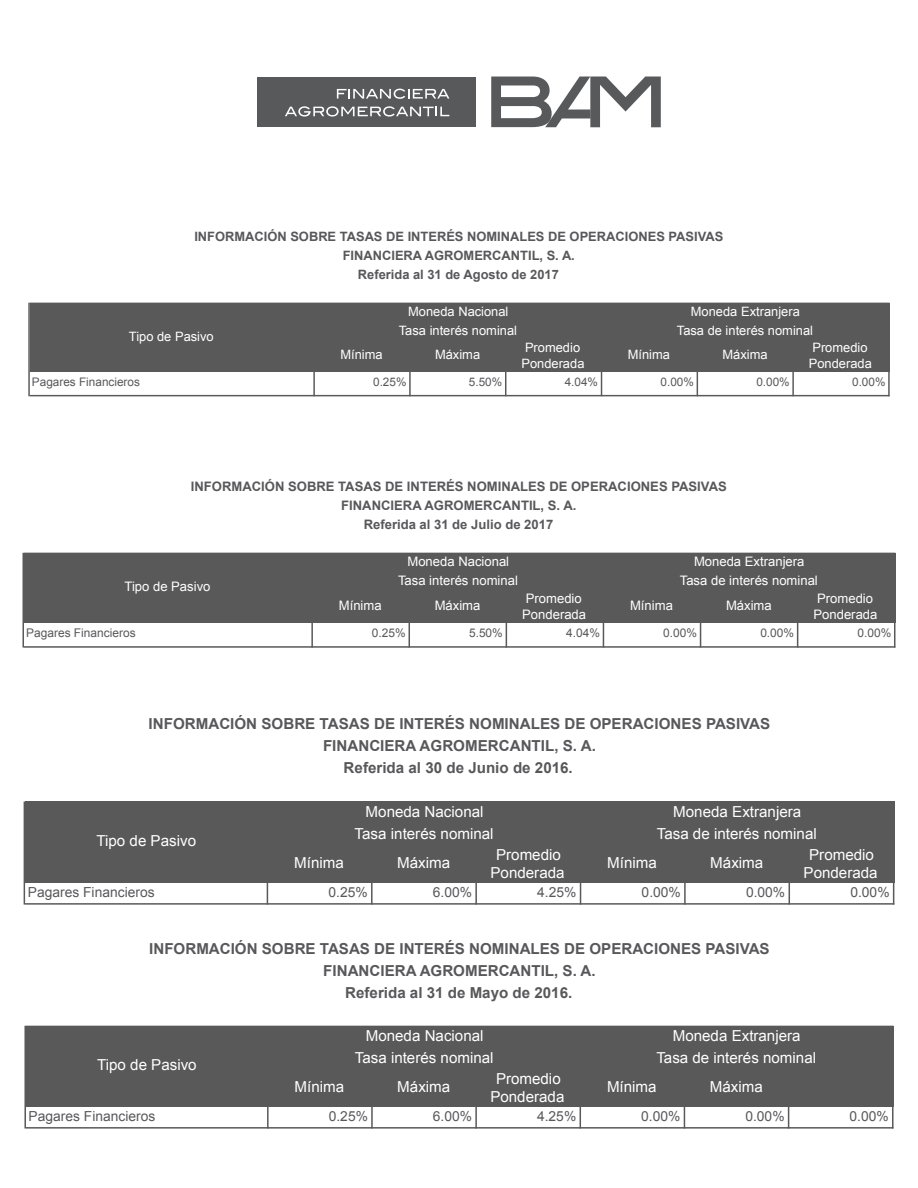
<style>
.page{position:relative;width:918px;height:1188px;background:#fff}
.page>*{position:absolute;margin:0;border:0;box-sizing:border-box;transform-origin:0 0}
.t1{font:15.15px/17.9px "Arial";color:#fff;text-align:center}
.t2{font:700 15.15px/21.9px "Arial";color:#58585b;text-align:center}
.t3{font:14.85px "Arial";color:#fff}
.t4{font:13.8px "Arial";color:#58585b}
.t5{font:13.05px/15.5px "Arial";color:#fff}
.t6{font:700 13.05px/18.9px "Arial";color:#58585b;text-align:center}
.t7{font:12.9px/15.1px "Arial";color:#fff}
.t8{font:700 12.9px/18.8px "Arial";color:#58585b;text-align:center}
.t9{font:12px "Arial";color:#58585b}
.t10{font:11.85px "Arial";color:#58585b}
</style>
<div class="page">
<div style="left:25px;top:802px;width:869px;height:81px;background:#595959"></div>
<hr style="left:24px;top:802px;width:1px;height:103px;background:#595959">
<hr style="left:267px;top:803px;width:1px;height:102px;background:#595959">
<hr style="left:580px;top:803px;width:1px;height:102px;background:#595959">
<hr style="left:893px;top:803px;width:1px;height:102px;background:#595959">
<hr style="left:371px;top:847px;width:2px;height:58px;background:#595959">
<hr style="left:475px;top:847px;width:2px;height:58px;background:#595959">
<hr style="left:684px;top:847px;width:2px;height:58px;background:#595959">
<hr style="left:789px;top:847px;width:1px;height:58px;background:#595959">
<hr style="left:25px;top:903px;width:869px;height:2px;background:#595959">
<div style="left:24px;top:553px;width:871px;height:70px;background:#595959"></div>
<hr style="left:23px;top:553px;width:1px;height:95px;background:#595959">
<hr style="left:311px;top:554px;width:2px;height:94px;background:#595959">
<hr style="left:603px;top:554px;width:1px;height:94px;background:#595959">
<hr style="left:894px;top:554px;width:1px;height:94px;background:#595959">
<hr style="left:409px;top:592px;width:1px;height:56px;background:#595959">
<hr style="left:506px;top:592px;width:1px;height:56px;background:#595959">
<hr style="left:700px;top:592px;width:1px;height:56px;background:#595959">
<hr style="left:797px;top:592px;width:1px;height:56px;background:#595959">
<hr style="left:24px;top:646px;width:871px;height:2px;background:#595959">
<div style="left:30px;top:303px;width:860px;height:69px;background:#595959"></div>
<hr style="left:28px;top:303px;width:2px;height:93px;background:#595959">
<hr style="left:313px;top:304px;width:2px;height:92px;background:#595959">
<hr style="left:601px;top:304px;width:1px;height:92px;background:#595959">
<hr style="left:888px;top:304px;width:2px;height:92px;background:#595959">
<hr style="left:409px;top:341px;width:2px;height:55px;background:#595959">
<hr style="left:505px;top:341px;width:1px;height:55px;background:#595959">
<hr style="left:697px;top:341px;width:1px;height:55px;background:#595959">
<hr style="left:792px;top:341px;width:2px;height:55px;background:#595959">
<hr style="left:30px;top:395px;width:860px;height:1px;background:#595959">
<div style="left:257px;top:77px;width:218px;height:50px;background:#58595b"></div>
<svg style="left:491px;top:77px;width:170px;height:50px"></svg>
<svg style="left:337px;top:89px;width:112px;height:10px"></svg>
<svg style="left:285px;top:106px;width:164px;height:11px"></svg>
<div style="left:26px;top:1026px;width:867px;height:81px;background:#595959"></div>
<hr style="left:25px;top:1026px;width:1px;height:103px;background:#595959">
<hr style="left:267px;top:1027px;width:2px;height:102px;background:#595959">
<hr style="left:580px;top:1027px;width:1px;height:102px;background:#595959">
<hr style="left:892px;top:1027px;width:1px;height:102px;background:#595959">
<hr style="left:371px;top:1071px;width:2px;height:58px;background:#595959">
<hr style="left:475px;top:1071px;width:2px;height:58px;background:#595959">
<hr style="left:684px;top:1071px;width:1px;height:58px;background:#595959">
<hr style="left:788px;top:1071px;width:1px;height:58px;background:#595959">
<hr style="left:26px;top:1127px;width:867px;height:2px;background:#595959">
<p class="t8" style="left:194px;top:228px;width:530px">INFORMACIÓN SOBRE TASAS DE INTERÉS NOMINALES DE OPERACIONES PASIVAS<br>FINANCIERA AGROMERCANTIL, S. A.<br>Referida al 31 de Agosto de 2017</p>
<p class="t7" style="left:129px;top:329px;width:86px">Tipo de Pasivo</p>
<p class="t7" style="left:408px;top:304px;width:102px">Moneda Nacional</p>
<p class="t7" style="left:691px;top:304px;width:110px">Moneda Extranjera</p>
<p class="t7" style="left:399px;top:323px;width:120px">Tasa interés nominal</p>
<p class="t7" style="left:677px;top:323px;width:138px">Tasa de interés nominal</p>
<p class="t7" style="left:340px;top:347px;width:44px">Mínima</p>
<p class="t7" style="left:435px;top:347px;width:47px">Máxima</p>
<p class="t7" style="left:521px;top:340px;width:65px">Promedio<br>Ponderada</p>
<p class="t7" style="left:628px;top:347px;width:44px">Mínima</p>
<p class="t7" style="left:722px;top:347px;width:47px">Máxima</p>
<p class="t7" style="left:809px;top:340px;width:65px">Promedio<br>Ponderada</p>
<p class="t3" style="left:802px;top:346px;width:65px">Promedio</p>
<p class="t10" style="left:32px;top:374px;width:109px">Pagares Financieros</p>
<p class="t10" style="left:373px;top:374px;width:35px">0.25%</p>
<p class="t10" style="left:469px;top:374px;width:35px">5.50%</p>
<p class="t10" style="left:565px;top:374px;width:35px">4.04%</p>
<p class="t10" style="left:661px;top:374px;width:35px">0.00%</p>
<p class="t10" style="left:756px;top:374px;width:35px">0.00%</p>
<p class="t10" style="left:852px;top:374px;width:35px">0.00%</p>
<p class="t6" style="left:191px;top:477px;width:538px">INFORMACIÓN SOBRE TASAS DE INTERÉS NOMINALES DE OPERACIONES PASIVAS<br>FINANCIERA AGROMERCANTIL, S. A.<br>Referida al 31 de Julio de 2017</p>
<p class="t5" style="left:124px;top:579px;width:87px">Tipo de Pasivo</p>
<p class="t5" style="left:407px;top:554px;width:103px">Moneda Nacional</p>
<p class="t5" style="left:694px;top:554px;width:112px">Moneda Extranjera</p>
<p class="t5" style="left:398px;top:573px;width:121px">Tasa interés nominal</p>
<p class="t5" style="left:680px;top:573px;width:140px">Tasa de interés nominal</p>
<p class="t5" style="left:339px;top:598px;width:44px">Mínima</p>
<p class="t5" style="left:435px;top:598px;width:47px">Máxima</p>
<p class="t5" style="left:522px;top:591px;width:65px">Promedio<br>Ponderada</p>
<p class="t5" style="left:630px;top:598px;width:44px">Mínima</p>
<p class="t5" style="left:726px;top:598px;width:47px">Máxima</p>
<p class="t5" style="left:814px;top:591px;width:65px">Promedio<br>Ponderada</p>
<p class="t9" style="left:26px;top:625px;width:111px">Pagares Financieros</p>
<p class="t9" style="left:372px;top:625px;width:35px">0.25%</p>
<p class="t9" style="left:469px;top:625px;width:35px">5.50%</p>
<p class="t9" style="left:566px;top:625px;width:35px">4.04%</p>
<p class="t9" style="left:663px;top:625px;width:35px">0.00%</p>
<p class="t9" style="left:760px;top:625px;width:35px">0.00%</p>
<p class="t9" style="left:857px;top:625px;width:35px">0.00%</p>
<p class="t2" style="left:149px;top:714px;width:623px">INFORMACIÓN SOBRE TASAS DE INTERÉS NOMINALES DE OPERACIONES PASIVAS<br>FINANCIERA AGROMERCANTIL, S. A.<br>Referida al 30 de Junio de 2016.</p>
<p class="t1" style="left:96px;top:832px;width:101px">Tipo de Pasivo</p>
<p class="t1" style="left:366px;top:803px;width:119px">Moneda Nacional</p>
<p class="t1" style="left:673px;top:803px;width:130px">Moneda Extranjera</p>
<p class="t1" style="left:355px;top:825px;width:141px">Tasa interés nominal</p>
<p class="t1" style="left:657px;top:825px;width:162px">Tasa de interés nominal</p>
<p class="t1" style="left:294px;top:854px;width:51px">Mínima</p>
<p class="t1" style="left:397px;top:854px;width:55px">Máxima</p>
<p class="t1" style="left:490px;top:846px;width:76px">Promedio<br>Ponderada</p>
<p class="t1" style="left:607px;top:854px;width:51px">Mínima</p>
<p class="t1" style="left:710px;top:854px;width:55px">Máxima</p>
<p class="t1" style="left:804px;top:846px;width:76px">Promedio<br>Ponderada</p>
<p class="t4" style="left:28px;top:883px;width:128px">Pagares Financieros</p>
<p class="t4" style="left:329px;top:883px;width:41px">0.25%</p>
<p class="t4" style="left:433px;top:883px;width:41px">6.00%</p>
<p class="t4" style="left:537px;top:883px;width:41px">4.25%</p>
<p class="t4" style="left:642px;top:883px;width:41px">0.00%</p>
<p class="t4" style="left:746px;top:883px;width:41px">0.00%</p>
<p class="t4" style="left:850px;top:883px;width:41px">0.00%</p>
<p class="t2" style="left:149px;top:938px;width:622px">INFORMACIÓN SOBRE TASAS DE INTERÉS NOMINALES DE OPERACIONES PASIVAS<br>FINANCIERA AGROMERCANTIL, S. A.<br>Referida al 31 de Mayo de 2016.</p>
<p class="t1" style="left:97px;top:1056px;width:101px">Tipo de Pasivo</p>
<p class="t1" style="left:366px;top:1027px;width:119px">Moneda Nacional</p>
<p class="t1" style="left:673px;top:1027px;width:129px">Moneda Extranjera</p>
<p class="t1" style="left:355px;top:1049px;width:140px">Tasa interés nominal</p>
<p class="t1" style="left:656px;top:1049px;width:161px">Tasa de interés nominal</p>
<p class="t1" style="left:295px;top:1078px;width:51px">Mínima</p>
<p class="t1" style="left:397px;top:1078px;width:54px">Máxima</p>
<p class="t1" style="left:490px;top:1070px;width:76px">Promedio<br>Ponderada</p>
<p class="t1" style="left:607px;top:1078px;width:51px">Mínima</p>
<p class="t1" style="left:710px;top:1078px;width:54px">Máxima</p>
<p class="t4" style="left:29px;top:1107px;width:128px">Pagares Financieros</p>
<p class="t4" style="left:329px;top:1107px;width:41px">0.25%</p>
<p class="t4" style="left:433px;top:1107px;width:41px">6.00%</p>
<p class="t4" style="left:537px;top:1107px;width:41px">4.25%</p>
<p class="t4" style="left:641px;top:1107px;width:41px">0.00%</p>
<p class="t4" style="left:745px;top:1107px;width:41px">0.00%</p>
<p class="t4" style="left:850px;top:1107px;width:41px">0.00%</p>
</div>
